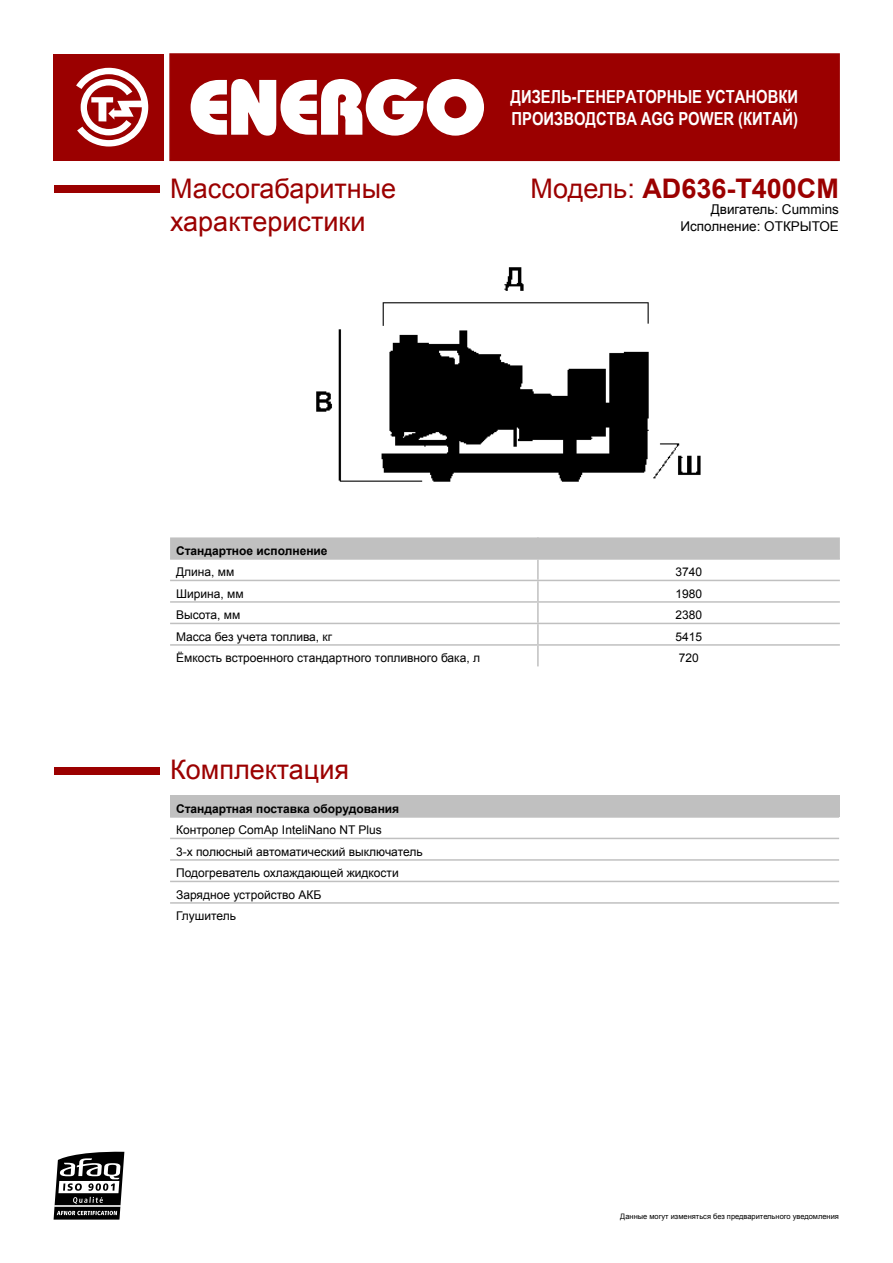
<style>
.page{position:relative;width:893px;height:1263px;background:#fff}
.page>*{position:absolute;margin:0;border:0;box-sizing:border-box;transform-origin:0 0}
.t1{font:27px/32.4px "Arial";color:#9b0000}
.t2{font:700 27px "Arial";color:#9b0000}
.t3{font:700 18px/21.6px "Arial Narrow";color:#fff}
.t4{font:13.5px/16.2px "Arial";color:#000;text-align:right}
.t5{font:12px/21.5px "Arial";color:#000}
.t6{font:700 12px "Arial";color:#000}
.t7{font:7.5px "Arial";color:#000}
.s1{font-weight:400}
</style>
<div class="page">
<div style="left:54px;top:54px;width:110px;height:106px;background:#9b0000"></div>
<svg style="left:76px;top:68px;width:72px;height:79px"></svg>
<div style="left:169px;top:53px;width:671px;height:108px;background:#9b0000;border:2px solid #9b0000"></div>
<svg style="left:191px;top:79px;width:293px;height:57px"></svg>
<svg style="left:54px;top:1151px;width:70px;height:68px"></svg>
<hr style="left:55px;top:1205px;width:65px;height:1px;background:#fff">
<div style="left:54px;top:186px;width:106px;height:7px;background:#9b0000"></div>
<div style="left:170px;top:537px;width:670px;height:21px;background:#c0c0c0"></div>
<hr style="left:537px;top:537px;width:2px;height:21px;background:#c0c0c0">
<hr style="left:170px;top:558px;width:368px;height:2px;background:#c0c0c0">
<hr style="left:538px;top:558px;width:302px;height:2px;background:#c0c0c0">
<hr style="left:537px;top:560px;width:2px;height:20px;background:#c0c0c0">
<hr style="left:170px;top:580px;width:368px;height:1px;background:#c0c0c0">
<hr style="left:538px;top:580px;width:302px;height:1px;background:#c0c0c0">
<hr style="left:537px;top:581px;width:2px;height:20px;background:#c0c0c0">
<hr style="left:170px;top:601px;width:368px;height:2px;background:#c0c0c0">
<hr style="left:538px;top:601px;width:302px;height:2px;background:#c0c0c0">
<hr style="left:537px;top:603px;width:2px;height:20px;background:#c0c0c0">
<hr style="left:170px;top:623px;width:368px;height:1px;background:#c0c0c0">
<hr style="left:538px;top:623px;width:302px;height:1px;background:#c0c0c0">
<hr style="left:537px;top:624px;width:2px;height:20px;background:#c0c0c0">
<hr style="left:170px;top:644px;width:368px;height:2px;background:#c0c0c0">
<hr style="left:538px;top:644px;width:302px;height:2px;background:#c0c0c0">
<hr style="left:537px;top:646px;width:2px;height:20px;background:#c0c0c0">
<img style="left:316px;top:267px;width:385px;height:215px">
<div style="left:54px;top:767px;width:106px;height:7px;background:#9b0000"></div>
<div style="left:170px;top:795px;width:669px;height:22px;background:#c0c0c0"></div>
<hr style="left:170px;top:816px;width:669px;height:2px;background:#c0c0c0">
<hr style="left:170px;top:838px;width:669px;height:1px;background:#c0c0c0">
<hr style="left:170px;top:859px;width:669px;height:2px;background:#c0c0c0">
<hr style="left:170px;top:881px;width:669px;height:1px;background:#c0c0c0">
<hr style="left:170px;top:902px;width:669px;height:2px;background:#c0c0c0">
<h1 class="t1" style="left:170px;top:172px;width:228px">Массогабаритные характеристики</h1>
<h2 class="t3" style="left:511px;top:85px;width:289px">ДИЗЕЛЬ-ГЕНЕРАТОРНЫЕ УСТАНОВКИ<br>ПРОИЗВОДСТВА AGG POWER (КИТАЙ)</h2>
<h1 class="t2" style="left:530px;top:170px;width:310px"><span class="s1">Модель:</span> AD636-T400CM</h1>
<p class="t4" style="left:680px;top:202px;width:160px">Двигатель: Cummins<br>Исполнение: ОТКРЫТОЕ</p>
<p class="t6" style="left:176px;top:542px;width:153px">Стандартное исполнение</p>
<p class="t5" style="left:176px;top:561px;width:60px">Длина, мм</p>
<p class="t5" style="left:675px;top:561px;width:28px">3740</p>
<p class="t5" style="left:176px;top:583px;width:69px">Ширина, мм</p>
<p class="t5" style="left:675px;top:583px;width:28px">1980</p>
<p class="t5" style="left:176px;top:604px;width:66px">Высота, мм</p>
<p class="t5" style="left:675px;top:604px;width:28px">2380</p>
<p class="t5" style="left:176px;top:626px;width:158px">Масса без учета топлива, кг</p>
<p class="t5" style="left:675px;top:626px;width:28px">5415</p>
<p class="t5" style="left:176px;top:647px;width:306px">Ёмкость встроенного стандартного топливного бака, л</p>
<p class="t5" style="left:679px;top:647px;width:22px">720</p>
<h1 class="t1" style="left:170px;top:754px;width:181px">Комплектация</h1>
<p class="t6" style="left:176px;top:800px;width:225px">Стандартная поставка оборудования</p>
<p class="t5" style="left:176px;top:819px;width:248px">Контролер ComAp InteliNano NT Plus<br>3-х полюсный автоматический выключатель<br>Подогреватель охлаждающей жидкости<br>Зарядное устройство АКБ<br>Глушитель</p>
<p class="t7" style="left:620px;top:1211px;width:220px">Данные могут изменяться без предварительного уведомления</p>
</div>
